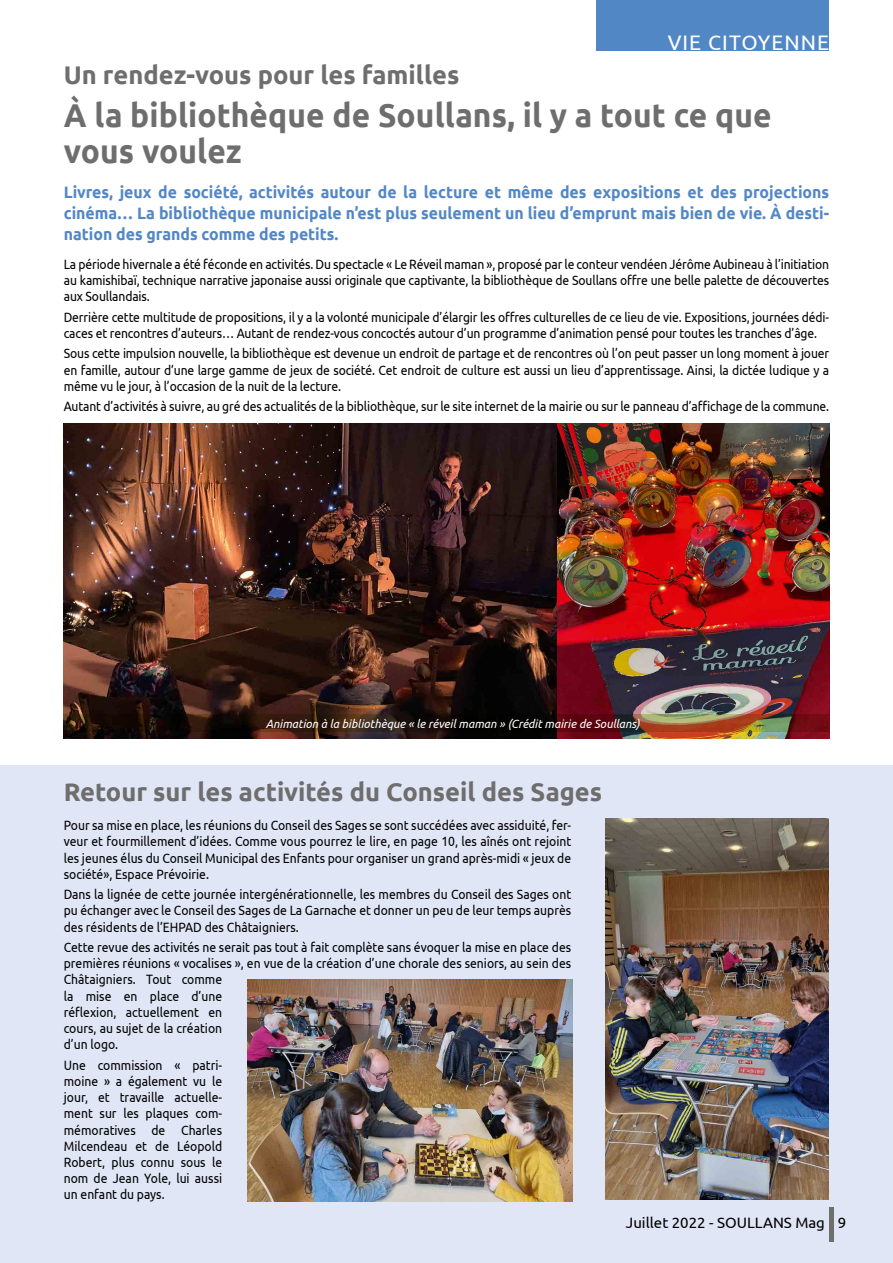
<style>
.page{position:relative;width:893px;height:1263px;background:#fff}
.page>*{position:absolute;margin:0;border:0;box-sizing:border-box;transform-origin:0 0}
.t1{font:700 33px/36px "Ubuntu";letter-spacing:.005em;color:#6e6e6e;scale:.96 1}
.t2{font:700 25.5px "Ubuntu";color:#6e6e6e}
.t3{font:21px "Ubuntu";letter-spacing:.05em;color:#fff}
.t4{font:700 16.5px/21px "Ubuntu";color:#5287c6;text-align:justify;scale:.96 1}
.t5{font:15px "Ubuntu";color:#000}
.t6{font:13.5px/16.2px "Ubuntu";letter-spacing:-.01em;color:#000;text-align:justify;scale:.9 1}
.t7{font:italic 12px "Ubuntu";color:#fff;scale:.96 1}
</style>
<div class="page">
<div style="left:597px;top:0;width:232px;height:51px;background:#5287c6"></div>
<div style="left:0;top:765px;width:893px;height:498px;background:#e0e6f5"></div>
<img style="left:64px;top:424px;width:765px;height:315px">
<img style="left:605px;top:819px;width:224px;height:380px">
<svg style="left:64px;top:714px;width:765px;height:17px;background:#3f2316"></svg>
<img style="left:248px;top:979px;width:325px;height:222px">
<hr style="left:829px;top:1208px;width:4px;height:34px;background:#6e6e6e">
<h3 class="t3" style="left:668px;top:29px;width:163px">VIE CITOYENNE</h3>
<h2 class="t2" style="left:64px;top:59px;width:397px">Un rendez-vous pour les familles</h2>
<h1 class="t1" style="left:64px;top:96px;width:739px">À la bibliothèque de Soullans, il y a tout ce que vous voulez</h1>
<p class="t4" style="left:64px;top:181px;width:799px">Livres, jeux de société, activités autour de la lecture et même des expositions et des projections cinéma… La bibliothèque municipale n’est plus seulement un lieu d’emprunt mais bien de vie. À desti&shy;nation des grands comme des petits.</p>
<p class="t6" style="left:64px;top:255px;width:852px">La période hivernale a été féconde en activités. Du spectacle « Le Réveil maman », proposé par le conteur vendéen Jérôme Aubineau à l’initiation au kamishibaï, technique narrative japonaise aussi originale que captivante, la bibliothèque de Soullans offre une belle palette de découvertes aux Soullandais.</p>
<p class="t6" style="left:64px;top:308px;width:852px">Derrière cette multitude de propositions, il y a la volonté municipale d’élargir les offres culturelles de ce lieu de vie. Expositions, journées dédi&shy;caces et rencontres d’auteurs… Autant de rendez-vous concoctés autour d’un programme d’animation pensé pour toutes les tranches d’âge.</p>
<p class="t6" style="left:64px;top:345px;width:852px">Sous cette impulsion nouvelle, la bibliothèque est devenue un endroit de partage et de rencontres où l’on peut passer un long moment à jouer en famille, autour d’une large gamme de jeux de société. Cet endroit de culture est aussi un lieu d’apprentissage. Ainsi, la dictée ludique y a même vu le jour, à l’occasion de la nuit de la lecture.</p>
<p class="t6" style="left:64px;top:398px;width:852px">Autant d’activités à suivre, au gré des actualités de la bibliothèque, sur le site internet de la mairie ou sur le panneau d’affichage de la commune.</p>
<p class="t7" style="left:266px;top:716px;width:391px">Animation à la bibliothèque « le réveil maman » (Crédit mairie de Soullans)</p>
<h2 class="t2" style="left:64px;top:777px;width:540px">Retour sur les activités du Conseil des Sages</h2>
<p class="t6" style="left:64px;top:817px;width:565px">Pour sa mise en place, les réunions du Conseil des Sages se sont succédées avec assiduité, fer&shy;veur et fourmillement d’idées. Comme vous pourrez le lire, en page 10, les aînés ont rejoint les jeunes élus du Conseil Municipal des Enfants pour organiser un grand après-midi « jeux de société», Espace Prévoirie.</p>
<p class="t6" style="left:64px;top:886px;width:565px">Dans la lignée de cette journée intergénérationnelle, les membres du Conseil des Sages ont pu échanger avec le Conseil des Sages de La Garnache et donner un peu de leur temps auprès des résidents de l’EHPAD des Châtaigniers.</p>
<p class="t6" style="left:64px;top:939px;width:565px;text-align:left">Cette revue des activités ne serait pas tout à fait complète sans évoquer la mise en place des premières réunions « vocalises », en vue de la création d’une chorale des seniors, au sein des Châtaigniers. Tout comme<br>la mise en place d’une<br>réflexion, actuellement en<br>cours, au sujet de la création<br>d’un logo.</p>
<p class="t6" style="left:64px;top:1056px;width:177px">Une commission « patri&shy;moine » a également vu le jour, et travaille actuelle&shy;ment sur les plaques com&shy;mémoratives de Charles Milcendeau et de Léopold Robert, plus connu sous le nom de Jean Yole, lui aussi un enfant du pays.</p>
<p class="t5" style="left:626px;top:1213px;width:222px">Juillet 2022 - SOULLANS Mag 9</p>
</div>
